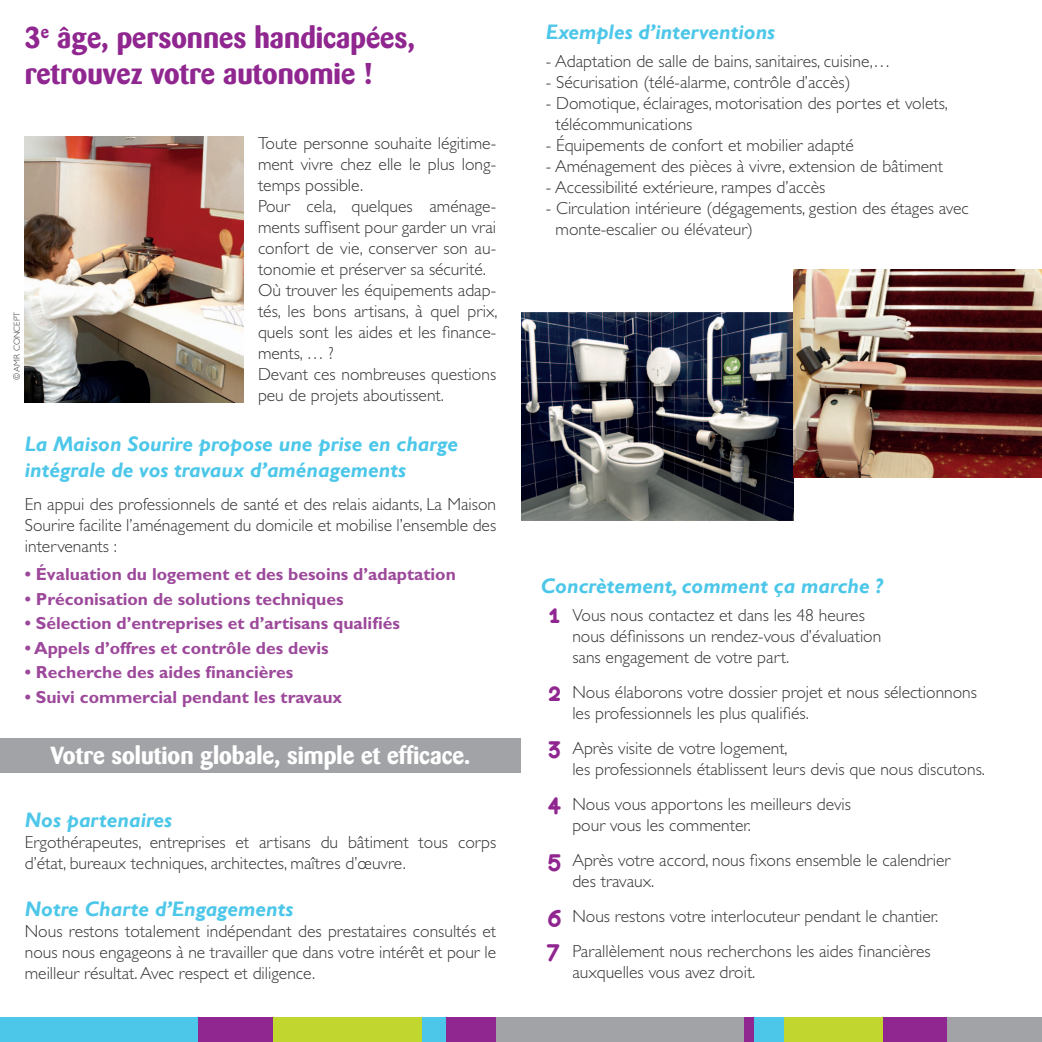
<style>
.page{position:relative;width:1042px;height:1042px;background:#fff}
.page>*{position:absolute;margin:0;border:0;box-sizing:border-box;transform-origin:0 0}
.t1{font:700 29.75px/35.7px "Barmeno";color:#90268f}
.t2{font:26.25px/56.5px "Eurofurencebold";color:#90268f;text-align:justify}
.t3{font:700 24.5px "Barmeno";color:#fff}
.t4{font:italic 700 21px/25.2px "Gill Sans";color:#4dc7e9}
.t5{font:300 17.5px/21px "Gill Sans";color:#363536}
.t6{font:700 17.5px "Gill Sans";color:#9d499b}
.t7{font:300 8.75px "Gill Sans";color:#363536}
</style>
<div class="page">
<div style="left:0;top:738px;width:521px;height:35px;background:#a1a3a6"></div>
<div style="left:0;top:1017px;width:198px;height:25px;background:#4dc7e9"></div>
<div style="left:198px;top:1017px;width:75px;height:25px;background:#90268f"></div>
<div style="left:273px;top:1017px;width:149px;height:25px;background:#c1d72f"></div>
<div style="left:422px;top:1017px;width:24px;height:25px;background:#4dc7e9"></div>
<div style="left:446px;top:1017px;width:50px;height:25px;background:#90268f"></div>
<div style="left:496px;top:1017px;width:248px;height:25px;background:#a1a3a6"></div>
<div style="left:744px;top:1017px;width:10px;height:25px;background:#90268f"></div>
<div style="left:754px;top:1017px;width:30px;height:25px;background:#4dc7e9"></div>
<div style="left:784px;top:1017px;width:99px;height:25px;background:#c1d72f"></div>
<div style="left:883px;top:1017px;width:64px;height:25px;background:#90268f"></div>
<div style="left:947px;top:1017px;width:95px;height:25px;background:#a1a3a6"></div>
<img style="left:521px;top:313px;width:273px;height:208px">
<img style="left:794px;top:269px;width:248px;height:208px">
<img style="left:25px;top:136px;width:218px;height:266px">
<h1 class="t1" style="left:25px;top:20px;width:392px">3<sup>e</sup> âge, personnes handicapées, retrouvez votre autonomie !</h1>
<p class="t5" style="left:258px;top:132px;width:241px">Toute personne souhaite légitime&shy;ment vivre chez elle le plus long&shy;temps possible.<br>Pour cela, quelques aménage&shy;ments suffisent pour garder un vrai confort de vie, conserver son au&shy;tonomie et préserver sa sécurité.<br>Où trouver les équipements adap&shy;tés, les bons artisans, à quel prix, quels sont les aides et les finance&shy;ments, … ?<br>Devant ces nombreuses questions peu de projets aboutissent.</p>
<p class="t4" style="left:25px;top:432px;width:435px">La Maison Sourire propose une prise en charge intégrale de vos travaux d’aménagements</p>
<p class="t5" style="left:25px;top:494px;width:473px;text-align:justify">En appui des professionnels de santé et des relais aidants, La Maison Sourire facilite l’aménagement du domicile et mobilise l’ensemble des intervenants :</p>
<p class="t6" style="left:25px;top:564px;width:433px">• évaluation du logement et des besoins d’adaptation</p>
<p class="t6" style="left:25px;top:588px;width:320px">• Préconisation de solutions techniques</p>
<p class="t6" style="left:25px;top:613px;width:376px">• Sélection d’entreprises et d’artisans qualifiés</p>
<p class="t6" style="left:25px;top:637px;width:305px">• Appels d’offres et contrôle des devis</p>
<p class="t6" style="left:25px;top:662px;width:270px">• Recherche des aides financières</p>
<p class="t6" style="left:25px;top:686px;width:319px">• Suivi commercial pendant les travaux</p>
<h3 class="t3" style="left:51px;top:740px;width:421px">Votre solution globale, simple et efficace.</h3>
<p class="t7" style="left:12px;top:380px;width:70px;rotate:-90deg">© AMR CONCEPT</p>
<p class="t4" style="left:25px;top:808px;width:149px">Nos partenaires</p>
<p class="t5" style="left:25px;top:832px;width:473px">Ergothérapeutes, entreprises et artisans du bâtiment tous corps d’état, bureaux techniques, architectes, maîtres d’œuvre.</p>
<p class="t4" style="left:25px;top:896px;width:270px">Notre Charte d’Engagements</p>
<p class="t5" style="left:25px;top:920px;width:473px;text-align:justify">Nous restons totalement indépendant des prestataires consultés et nous nous engageons à ne travailler que dans votre intérêt et pour le meilleur résultat. Avec respect et diligence.</p>
<p class="t4" style="left:546px;top:20px;width:231px">Exemples d’interventions</p>
<p class="t5" style="left:546px;top:51px;width:346px">- Adaptation de salle de bains, sanitaires, cuisine,…</p>
<p class="t5" style="left:546px;top:72px;width:306px">- Sécurisation (télé-alarme, contrôle d’accès)</p>
<p class="t5" style="left:555px;top:93px;width:394px;text-indent:-10px">- Domotique, éclairages, motorisation des portes et volets, télécommunications</p>
<p class="t5" style="left:546px;top:135px;width:310px">- équipements de confort et mobilier adapté</p>
<p class="t5" style="left:546px;top:156px;width:399px">- Aménagement des pièces à vivre, extension de bâtiment</p>
<p class="t5" style="left:546px;top:177px;width:281px">- Accessibilité extérieure, rampes d’accès</p>
<p class="t5" style="left:555px;top:198px;width:415px;text-indent:-10px">- Circulation intérieure (dégagements, gestion des étages avec monte-escalier ou élévateur)</p>
<p class="t4" style="left:541px;top:573px;width:343px">Concrètement, comment ça marche ?</p>
<p class="t5" style="left:572px;top:604px;width:310px">Vous nous contactez et dans les 48 heures nous définissons un rendez-vous d’évaluation sans engagement de votre part.</p>
<p class="t5" style="left:572px;top:681px;width:406px">Nous élaborons votre dossier projet et nous sélectionnons les professionnels les plus qualifiés.</p>
<p class="t5" style="left:572px;top:737px;width:414px">Après visite de votre logement,<br>les professionnels établissent leurs devis que nous discutons.</p>
<p class="t5" style="left:572px;top:793px;width:280px">Nous vous apportons les meilleurs devis pour vous les commenter.</p>
<p class="t5" style="left:572px;top:849px;width:379px">Après votre accord, nous fixons ensemble le calendrier des travaux.</p>
<p class="t5" style="left:572px;top:898px;width:367px;line-height:35px">Nous restons votre interlocuteur pendant le chantier.<br>Parallèlement nous recherchons les aides financières</p>
<p class="t5" style="left:572px;top:961px;width:184px">auxquelles vous avez droit.</p>
<h2 class="t2" style="left:548px;top:586px;width:15px">1</h2>
<h2 class="t2" style="left:548px;top:664px;width:15px">2<br>3<br>4<br>5<br>6</h2>
<h2 class="t2" style="left:546px;top:922px;width:15px">7</h2>
</div>
